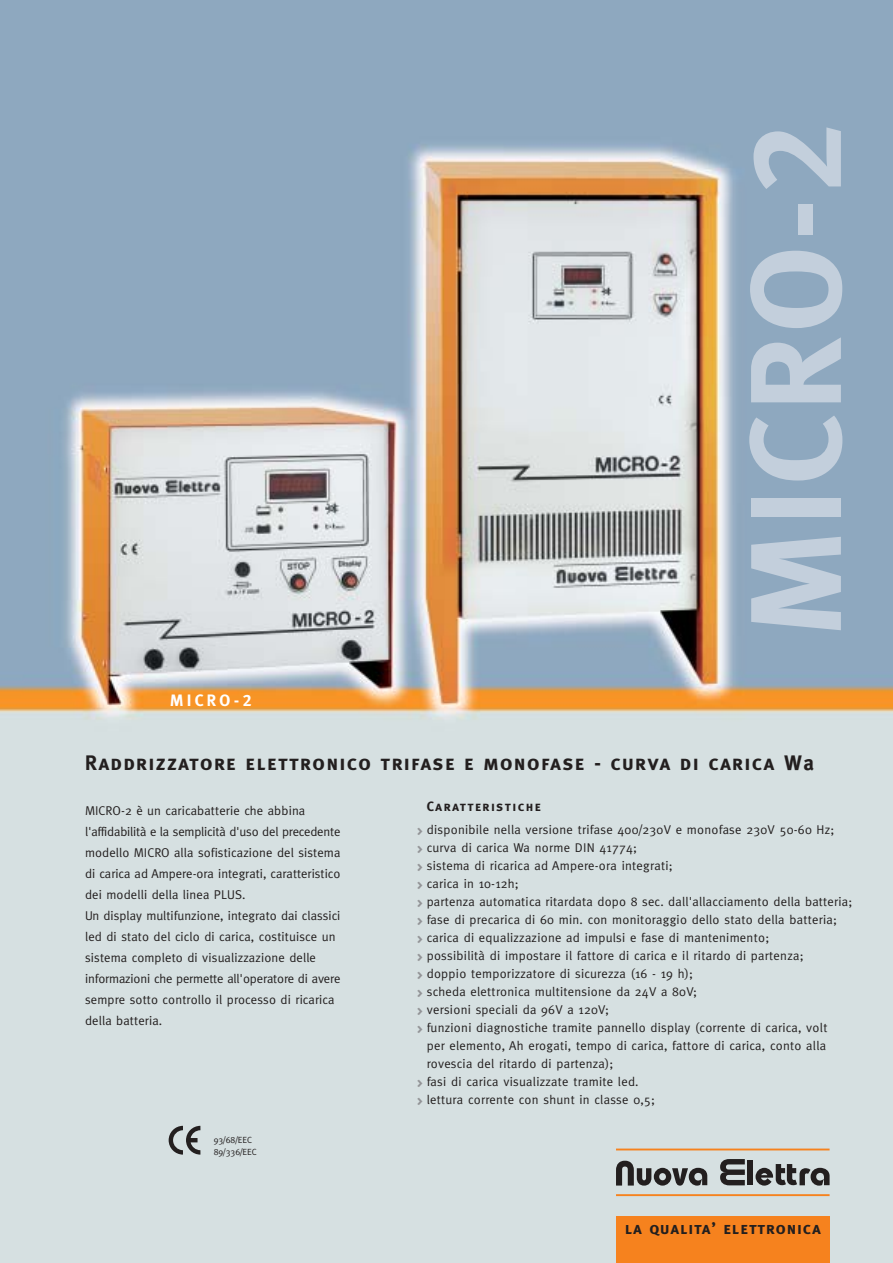
<style>
.page{position:relative;width:893px;height:1263px;background:#fff}
.page>*{position:absolute;margin:0;border:0;box-sizing:border-box;transform-origin:0 0}
.t1{font:21px "Meta Bold Caps";letter-spacing:.06em;color:#231f1f}
.t2{font:16.8px "Meta Bold Caps";letter-spacing:.05em;color:#231f1f}
.t3{font:16.5px "Meta Bold Caps";letter-spacing:.2em;color:#fff}
.t4{font:13.5px "Meta Bold Caps";letter-spacing:.1em;color:#231f1f}
.t5{font:12.75px/21px "Meta";letter-spacing:.02em;color:#231f1f}
.t6{font:9px/11.7px "Meta";color:#231f1f}
.s1{font-family:"Meta";font-weight:700}
.s2{font-weight:700;font-size:12px;color:#939497}
</style>
<div class="page">
<img style="left:0;top:0;width:892px;height:1263px">
<div style="left:616px;top:1216px;width:213px;height:47px;background:#f6821e"></div>
<div style="left:747px;top:1161px;width:5px;height:24px;background:#231f1f"></div>
<svg style="left:720px;top:1159px;width:24px;height:26px"></svg>
<svg style="left:755px;top:1164px;width:74px;height:22px"></svg>
<svg style="left:616px;top:1161px;width:91px;height:25px"></svg>
<hr style="left:616px;top:1149px;width:213px;height:1px;background:#f6821e">
<hr style="left:616px;top:1194px;width:213px;height:2px;background:#f6821e">
<svg style="left:169px;top:1126px;width:31px;height:29px"></svg>
<svg style="left:751px;top:537px;width:89px;height:93px"></svg>
<div style="left:751px;top:499px;width:89px;height:18px;background:#c3cfdc"></div>
<svg style="left:749px;top:416px;width:93px;height:65px"></svg>
<svg style="left:751px;top:337px;width:89px;height:65px"></svg>
<svg style="left:750px;top:251px;width:92px;height:77px"></svg>
<div style="left:798px;top:204px;width:15px;height:31px;background:#c3cfdc"></div>
<svg style="left:753px;top:127px;width:87px;height:62px"></svg>
<p class="t3" style="left:170px;top:691px;width:83px">MICRO-2</p>
<h1 class="t1" style="left:85px;top:750px;width:730px">Raddrizzatore elettronico trifase e monofase - curva di carica W<span class="s1">a</span></h1>
<p class="t5" style="left:85px;top:801px;width:257px">MICRO-2 è un caricabatterie che abbina l'affidabilità e la semplicità d'uso del precedente modello MICRO alla sofisticazione del sistema di carica ad Ampere-ora integrati, caratteristico dei modelli della linea PLUS.<br>Un display multifunzione, integrato dai classici led di stato del ciclo di carica, costituisce un sistema completo di visualizzazione delle informazioni che permette all'operatore di avere sempre sotto controllo il processo di ricarica della batteria.</p>
<p class="t6" style="left:214px;top:1135px;width:45px">93/68/EEC<br>89/336/EEC</p>
<p class="t4" style="left:426px;top:799px;width:116px">Caratteristiche</p>
<p class="t5" style="left:416px;top:820px;width:419px"><span class="s2">&gt;</span> disponibile nella versione trifase 400/230V e monofase 230V 50-60 Hz;</p>
<p class="t5" style="left:416px;top:838px;width:222px"><span class="s2">&gt;</span> curva di carica Wa norme DIN 41774;</p>
<p class="t5" style="left:416px;top:856px;width:257px"><span class="s2">&gt;</span> sistema di ricarica ad Ampere-ora integrati;</p>
<p class="t5" style="left:416px;top:874px;width:104px"><span class="s2">&gt;</span> carica in 10-12h;</p>
<p class="t5" style="left:416px;top:892px;width:437px"><span class="s2">&gt;</span> partenza automatica ritardata dopo 8 sec. dall'allacciamento della batteria;</p>
<p class="t5" style="left:416px;top:910px;width:422px"><span class="s2">&gt;</span> fase di precarica di 60 min. con monitoraggio dello stato della batteria;</p>
<p class="t5" style="left:416px;top:928px;width:354px"><span class="s2">&gt;</span> carica di equalizzazione ad impulsi e fase di mantenimento;</p>
<p class="t5" style="left:416px;top:946px;width:388px"><span class="s2">&gt;</span> possibilità di impostare il fattore di carica e il ritardo di partenza;</p>
<p class="t5" style="left:416px;top:964px;width:278px"><span class="s2">&gt;</span> doppio temporizzatore di sicurezza (16 - 19 h);</p>
<p class="t5" style="left:416px;top:982px;width:282px"><span class="s2">&gt;</span> scheda elettronica multitensione da 24V a 80V;</p>
<p class="t5" style="left:416px;top:1000px;width:194px"><span class="s2">&gt;</span> versioni speciali da 96V a 120V;</p>
<p class="t5" style="left:416px;top:1018px;width:412px"><span class="s2">&gt;</span> funzioni diagnostiche tramite pannello display (corrente di carica, volt</p>
<p class="t5" style="left:426px;top:1036px;width:401px">per elemento, Ah erogati, tempo di carica, fattore di carica, conto alla</p>
<p class="t5" style="left:426px;top:1054px;width:188px">rovescia del ritardo di partenza);</p>
<p class="t5" style="left:416px;top:1072px;width:223px"><span class="s2">&gt;</span> fasi di carica visualizzate tramite led.</p>
<p class="t5" style="left:416px;top:1090px;width:240px"><span class="s2">&gt;</span> lettura corrente con shunt in classe 0,5;</p>
<h2 class="t2" style="left:624px;top:1219px;width:198px">la qualita’ elettronica</h2>
</div>
